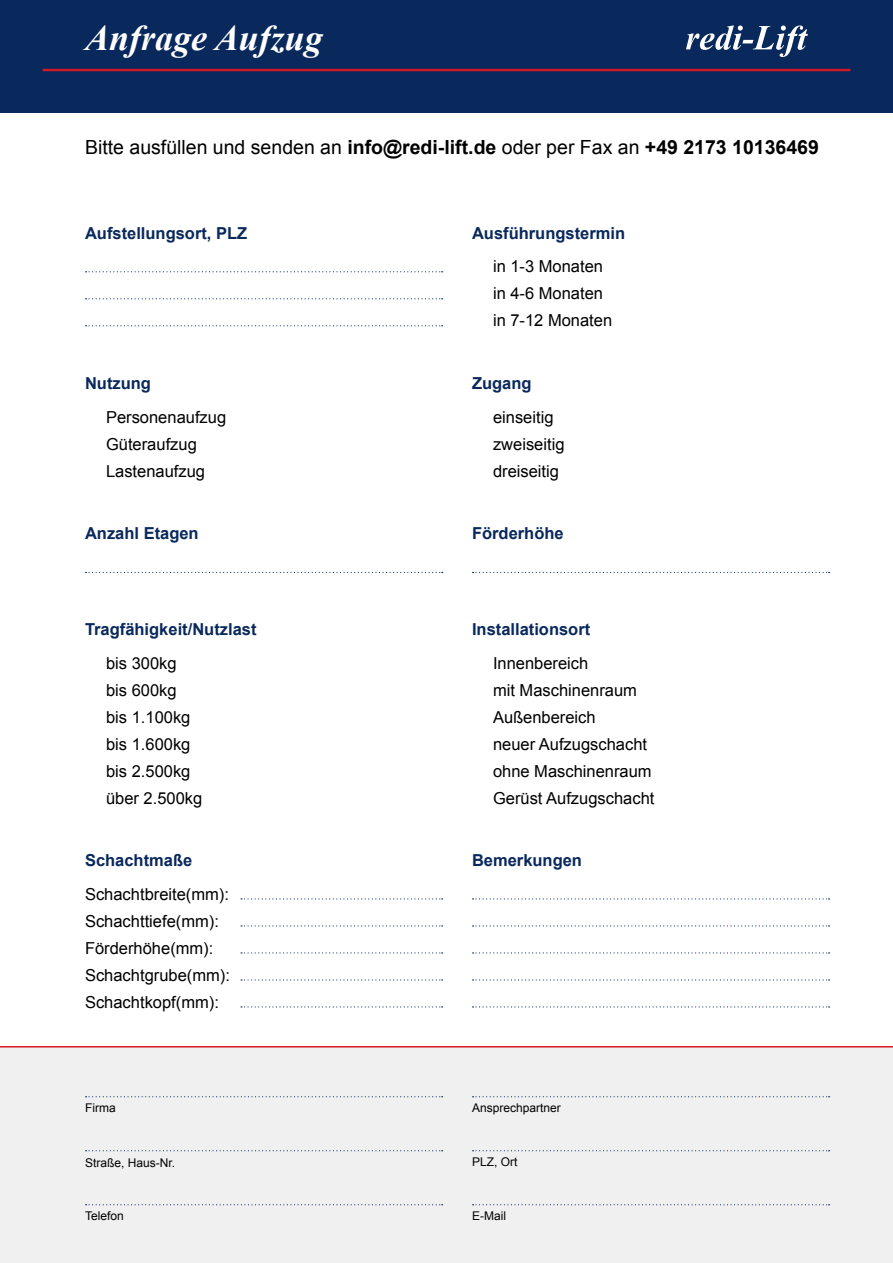
<style>
.page{position:relative;width:893px;height:1263px;background:#fff}
.page>*{position:absolute;margin:0;border:0;box-sizing:border-box;transform-origin:0 0}
.t1{font:italic 700 36px "Times New Roman";color:#fff}
.t2{font:19.5px "Arial";color:#000}
.t3{font:16.5px/27px "Arial";color:#000}
.t4{font:700 16.5px "Arial";color:#09285c}
.t5{font:12px "Arial";color:#000}
.s1{font-weight:700}
</style>
<div class="page">
<div style="left:0;top:0;width:893px;height:113px;background:#09285c"></div>
<div style="left:0;top:1047px;width:893px;height:216px;background:#f0f0f0"></div>
<hr style="left:43px;top:69px;width:807px;height:2px;background:#d61726">
<svg style="left:686px;top:26px;width:122px;height:31px"></svg>
<hr style="left:0;top:1046px;width:893px;height:1px;background:#d61726">
<svg style="left:473px;top:572px;width:357px;height:1px"></svg>
<svg style="left:86px;top:572px;width:357px;height:1px"></svg>
<svg style="left:86px;top:271px;width:357px;height:1px"></svg>
<svg style="left:86px;top:298px;width:357px;height:1px"></svg>
<svg style="left:86px;top:325px;width:357px;height:1px"></svg>
<svg style="left:473px;top:952px;width:357px;height:1px"></svg>
<svg style="left:473px;top:979px;width:357px;height:1px"></svg>
<svg style="left:473px;top:1006px;width:357px;height:1px"></svg>
<svg style="left:473px;top:898px;width:357px;height:1px"></svg>
<svg style="left:473px;top:925px;width:357px;height:1px"></svg>
<svg style="left:241px;top:952px;width:202px;height:1px"></svg>
<svg style="left:241px;top:979px;width:202px;height:1px"></svg>
<svg style="left:241px;top:898px;width:202px;height:1px"></svg>
<svg style="left:241px;top:925px;width:202px;height:1px"></svg>
<svg style="left:241px;top:1006px;width:202px;height:1px"></svg>
<svg style="left:473px;top:1150px;width:357px;height:1px"></svg>
<svg style="left:473px;top:1204px;width:357px;height:1px"></svg>
<svg style="left:473px;top:1096px;width:357px;height:1px"></svg>
<svg style="left:86px;top:1150px;width:357px;height:1px"></svg>
<svg style="left:86px;top:1096px;width:357px;height:1px"></svg>
<svg style="left:86px;top:1204px;width:357px;height:1px"></svg>
<h1 class="t1" style="left:85px;top:13px;width:239px">Anfrage Aufzug</h1>
<p class="t2" style="left:85px;top:135px;width:735px">Bitte ausfüllen und senden an <span class="s1">info@redi-lift.de</span> oder per Fax an <span class="s1">+49 2173 10136469</span></p>
<p class="t4" style="left:85px;top:222px;width:164px">Aufstellungsort, PLZ</p>
<p class="t4" style="left:472px;top:222px;width:155px">Ausführungstermin</p>
<p class="t3" style="left:493px;top:253px;width:121px">in 1-3 Monaten in 4-6 Monaten in 7-12 Monaten</p>
<p class="t4" style="left:85px;top:372px;width:67px">Nutzung</p>
<p class="t4" style="left:472px;top:372px;width:61px">Zugang</p>
<p class="t3" style="left:106px;top:404px;width:122px">Personenaufzug<br>Güteraufzug<br>Lastenaufzug</p>
<p class="t3" style="left:493px;top:404px;width:73px">einseitig zweiseitig dreiseitig</p>
<p class="t4" style="left:85px;top:523px;width:115px">Anzahl Etagen</p>
<p class="t4" style="left:472px;top:523px;width:93px">Förderhöhe</p>
<p class="t4" style="left:85px;top:618px;width:173px">Tragfähigkeit/Nutzlast</p>
<p class="t3" style="left:106px;top:650px;width:98px">bis 300kg<br>bis 600kg<br>bis 1.100kg bis 1.600kg bis 2.500kg über 2.500kg</p>
<p class="t4" style="left:472px;top:619px;width:120px">Installationsort</p>
<p class="t3" style="left:493px;top:650px;width:163px">Innenbereich<br>mit Maschinenraum<br>Außenbereich<br>neuer Aufzugschacht ohne Maschinenraum<br>Gerüst Aufzugschacht</p>
<p class="t4" style="left:85px;top:849px;width:109px">Schachtmaße</p>
<p class="t4" style="left:472px;top:849px;width:112px">Bemerkungen</p>
<p class="t3" style="left:85px;top:880px;width:146px">Schachtbreite(mm):<br>Schachttiefe(mm):<br>Förderhöhe(mm):<br>Schachtgrube(mm):<br>Schachtkopf(mm):</p>
<p class="t5" style="left:85px;top:1100px;width:32px">Firma</p>
<p class="t5" style="left:472px;top:1100px;width:90px">Ansprechpartner</p>
<p class="t5" style="left:85px;top:1154px;width:92px">Straße, Haus-Nr.</p>
<p class="t5" style="left:472px;top:1154px;width:47px">PLZ, Ort</p>
<p class="t5" style="left:85px;top:1208px;width:40px">Telefon</p>
<p class="t5" style="left:472px;top:1208px;width:35px">E-Mail</p>
</div>
